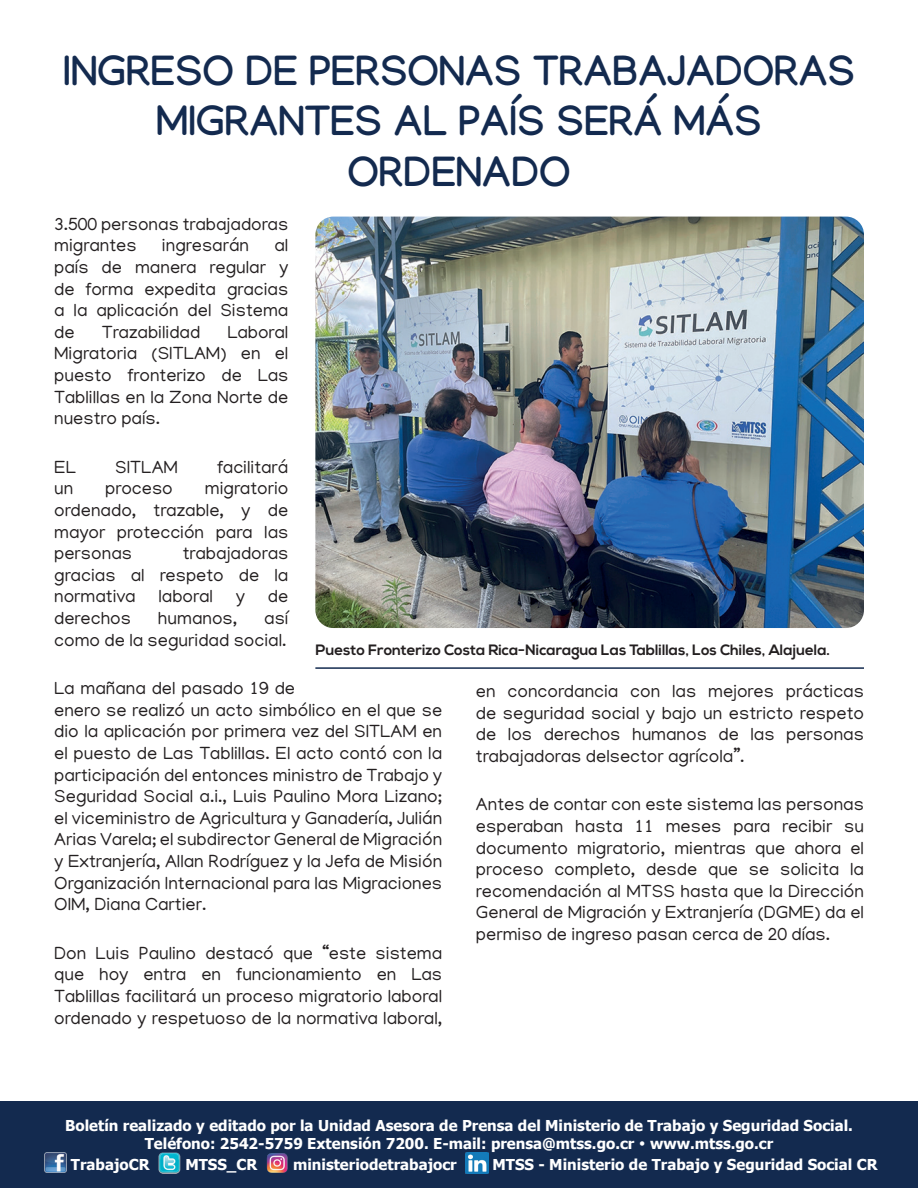
<style>
.page{position:relative;width:918px;height:1188px;background:#fff}
.page>*{position:absolute;margin:0;border:0;box-sizing:border-box;transform-origin:0 0}
.t1{font:700 42px/50.4px "Manjari";color:#132a4f;text-align:center}
.t2{font:18px/21.6px "Manjari";color:#231f20;text-align:justify}
.t3{font:700 16.5px "Nexa";color:#fff}
.t4{font:700 15px/18px "Tahoma";color:#fff;text-align:center}
.t5{font:700 15px "Nexa";color:#231f20}
.s1{font-family:"Arial";font-weight:900}
.s2{font-weight:300}
</style>
<div class="page">
<div style="left:0;top:1102px;width:918px;height:86px;background:#132a4f"></div>
<img style="left:45px;top:1152px;width:22px;height:20px">
<img style="left:158px;top:1153px;width:23px;height:20px">
<img style="left:266px;top:1153px;width:22px;height:20px">
<img style="left:466px;top:1153px;width:22px;height:20px">
<img style="left:315px;top:217px;width:549px;height:411px">
<hr style="left:315px;top:667px;width:549px;height:2px;background:#132a4f">
<h1 class="t1" style="left:63px;top:45px;width:794px">INGRESO DE PERSONAS TRABAJADORAS<br>MIGRANTES AL PAÍS SERÁ MÁS<br>ORDENADO</h1>
<p class="t2" style="left:54px;top:213px;width:236px">3.500 personas trabajadoras migrantes</p>
<p class="t2" style="left:162px;top:234px;width:89px">ingresarán</p>
<p class="t2" style="left:54px;top:234px;width:236px;text-indent:220px">al país de manera regular y de forma expedita gracias a la aplicación del Sistema de</p>
<p class="t2" style="left:54px;top:321px;width:236px;text-indent:173px">Laboral Migratoria (SITLAM) en el puesto fronterizo de Las Tablillas en la Zona Norte de nuestro país.</p>
<p class="t2" style="left:54px;top:456px;width:23px">EL</p>
<p class="t2" style="left:115px;top:456px;width:64px">SITLAM</p>
<p class="t2" style="left:217px;top:456px;width:73px">facilitará</p>
<p class="t2" style="left:54px;top:477px;width:21px">un</p>
<p class="t2" style="left:105px;top:477px;width:69px">proceso</p>
<p class="t2" style="left:102px;top:321px;width:100px">Trazabilidad</p>
<p class="t2" style="left:54px;top:477px;width:236px;text-indent:151px">migratorio ordenado, trazable, y de mayor protección para las personas</p>
<p class="t2" style="left:54px;top:542px;width:236px;text-indent:129px">trabajadoras gracias al respeto de la normativa</p>
<p class="t2" style="left:159px;top:585px;width:56px">laboral</p>
<p class="t2" style="left:236px;top:585px;width:11px">y</p>
<p class="t2" style="left:268px;top:585px;width:22px">de</p>
<p class="t2" style="left:54px;top:607px;width:236px;text-align:right">así<br>como de la seguridad social.</p>
<p class="t2" style="left:54px;top:677px;width:390px;text-align:left">La mañana del pasado 19 de<br>enero se realizó un acto simbólico en el que se dio la aplicación por primera vez del SITLAM en el puesto de Las Tablillas. El acto contó con la participación del entonces ministro de Trabajo y Seguridad Social a.i., Luis Paulino Mora Lizano; el viceministro de Agricultura y Ganadería, Julián Arias Varela; el subdirector General de Migración y Extranjería, Allan Rodríguez y la Jefa de Misión Organización Internacional para las Migraciones OIM, Diana Cartier.</p>
<p class="t2" style="left:54px;top:942px;width:390px">Don Luis Paulino destacó que “este sistema que hoy entra en funcionamiento en Las Tablillas facilitará un proceso migratorio laboral ordenado y respetuoso de la normativa laboral,</p>
<p class="t2" style="left:54px;top:607px;width:78px">derechos</p>
<p class="t2" style="left:158px;top:607px;width:81px">humanos,</p>
<p class="t5" style="left:315px;top:641px;width:516px">Puesto Fronterizo Costa Rica-Nicaragua Las Tablillas, Los Chiles, Alajuela.</p>
<p class="t2" style="left:476px;top:680px;width:390px">en concordancia con las mejores prácticas de seguridad social y bajo un estricto respeto de los derechos humanos de las personas trabajadoras delsector agrícola”.</p>
<p class="t2" style="left:476px;top:793px;width:390px">Antes de contar con este sistema las personas esperaban hasta 11 meses para recibir su documento migratorio, mientras que ahora el proceso completo, desde que se solicita la recomendación al MTSS hasta que la Dirección General de Migración y Extranjería (DGME) da el permiso de ingreso pasan cerca de 20 días.</p>
<p class="t4" style="left:65px;top:1116px;width:789px">Boletín realizado y editado por la Unidad Asesora de Prensa del Ministerio de Trabajo y Seguridad Social.<br>Teléfono: 2542-5759 Extensión 7200. E-mail: prensa@mtss.go.cr • www.mtss.go.cr</p>
<p class="t4" style="left:71px;top:1155px;width:80px">TrabajoCR</p>
<p class="t4" style="left:185px;top:1155px;width:74px">MTSS_CR</p>
<p class="t4" style="left:293px;top:1155px;width:165px">ministeriodetrabajocr</p>
<p class="t4" style="left:492px;top:1155px;width:387px">MTSS - Ministerio de Trabajo y Seguridad Social CR</p>
<p class="t3" style="left:631px;top:1163px;width:264px">TRABAJAMOS Nº 215 <span class="s1">│</span><span class="s2">PÁGINA</span> 4</p>
</div>
